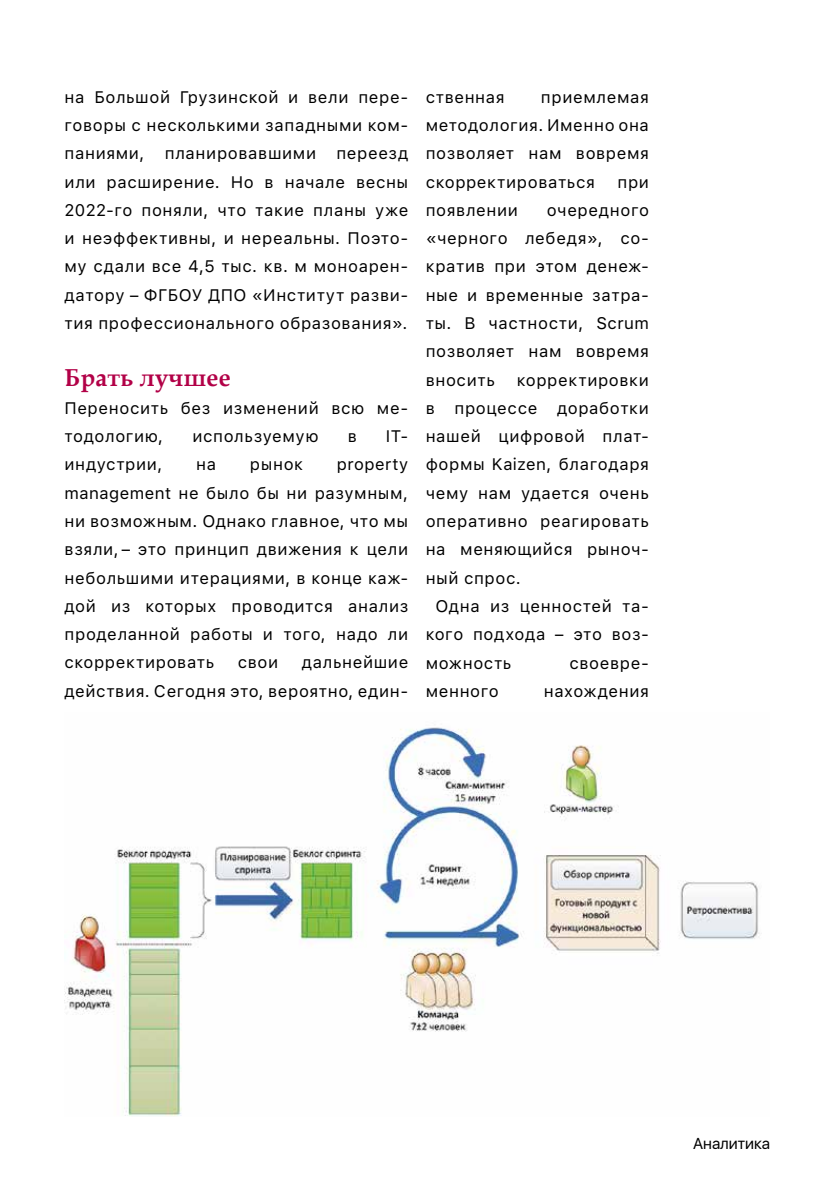
<style>
.page{position:relative;width:834px;height:1191px;background:#fff}
.page>*{position:absolute;margin:0;border:0;box-sizing:border-box;transform-origin:0 0}
.t1{font:700 24.5px "Book Antiqua";letter-spacing:.01em;color:#b20047}
.t2{font:16.62px/28.3px "SFUI Text";letter-spacing:.035em;color:#000;text-align:justify}
.t3{font:15.75px "SFUI Display";color:#000}
</style>
<div class="page">
<img style="left:64px;top:727px;width:696px;height:389px">
<p class="t2" style="left:64px;top:82px;width:345px">на Большой Грузинской и вели пере&shy;говоры с несколькими западными ком&shy;паниями, планировавшими переезд или расширение. Но в начале весны 2022‑го поняли, что такие планы уже и неэффективны, и нереальны. Поэто&shy;му сдали все 4,5 тыс. кв. м моноарен&shy;датору – ФГБОУ ДПО «Институт разви&shy;тия профессионального образования».</p>
<h1 class="t1" style="left:64px;top:360px;width:168px">Брать лучшее</h1>
<p class="t2" style="left:64px;top:393px;width:345px">Переносить без изменений всю ме&shy;тодологию,</p>
<p class="t2" style="left:192px;top:421px;width:128px">используемую</p>
<p class="t2" style="left:347px;top:421px;width:11px">в</p>
<p class="t2" style="left:386px;top:421px;width:24px">IT-</p>
<p class="t2" style="left:64px;top:450px;width:345px;text-indent:272px">property management не было бы ни разумным, ни возможным. Однако главное, что мы взяли, – это принцип движения к цели небольшими итерациями, в конце каж&shy;дой из которых проводится анализ проделанной работы и того, надо ли скорректировать</p>
<p class="t2" style="left:64px;top:450px;width:100px">индустрии,</p>
<p class="t2" style="left:196px;top:450px;width:22px">на</p>
<p class="t2" style="left:250px;top:450px;width:55px">рынок</p>
<p class="t2" style="left:65px;top:648px;width:345px;text-align:right">дальнейшие<br>действия. Сегодня это, вероятно, един-</p>
<p class="t2" style="left:238px;top:648px;width:42px">свои</p>
<p class="t2" style="left:425px;top:82px;width:81px">ственная</p>
<p class="t2" style="left:425px;top:82px;width:225px;text-indent:115px">приемлемая методология. Именно она позволяет нам вовремя скорректироваться</p>
<p class="t2" style="left:617px;top:167px;width:33px">при</p>
<p class="t2" style="left:425px;top:195px;width:225px;text-indent:121px">очередного «черного лебедя», со&shy;кратив при этом денеж&shy;ные и временные затра&shy;ты. В частности, Scrum позволяет нам вовремя вносить</p>
<p class="t2" style="left:425px;top:195px;width:94px">появлении</p>
<p class="t2" style="left:517px;top:365px;width:134px">корректировки</p>
<p class="t2" style="left:425px;top:393px;width:225px">в процессе доработки</p>
<p class="t2" style="left:425px;top:421px;width:225px">нашей цифровой плат-</p>
<p class="t2" style="left:425px;top:450px;width:225px">формы Kaizen, благодаря</p>
<p class="t2" style="left:425px;top:478px;width:225px">чему нам удается очень</p>
<p class="t2" style="left:425px;top:506px;width:225px">оперативно реагировать</p>
<p class="t2" style="left:425px;top:534px;width:225px">на меняющийся рыноч-</p>
<p class="t2" style="left:425px;top:563px;width:97px">ный спрос.</p>
<p class="t2" style="left:435px;top:591px;width:215px">Одна из ценностей та-</p>
<p class="t2" style="left:425px;top:619px;width:225px">кого подхода – это воз-</p>
<p class="t2" style="left:425px;top:648px;width:87px">можность</p>
<p class="t2" style="left:569px;top:648px;width:81px">своевре-</p>
<p class="t2" style="left:425px;top:676px;width:75px">менного</p>
<p class="t2" style="left:543px;top:676px;width:107px">нахождения</p>
<p class="t3" style="left:693px;top:1132px;width:78px">Аналитика</p>
</div>
